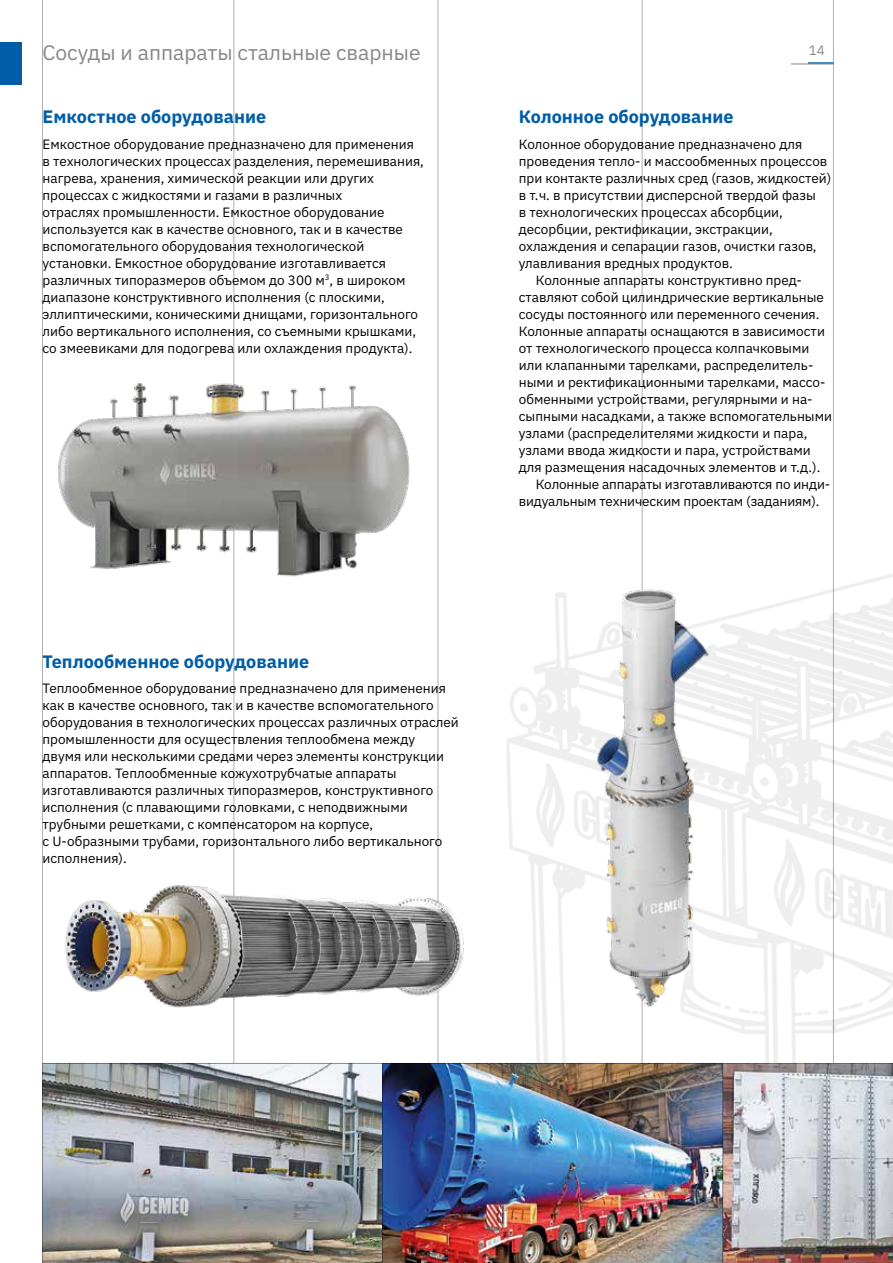
<style>
.page{position:relative;width:893px;height:1263px;background:#fff}
.page>*{position:absolute;margin:0;border:0;box-sizing:border-box;transform-origin:0 0}
.t1{font:21px "IBM Plex Sans";color:#878787}
.t2{font:700 18px "IBM Plex Sans";color:#005da8}
.t3{font:13.5px/17px "IBM Plex Sans";color:#000}
.t4{font:13.5px "IBM Plex Sans";color:#878787}
</style>
<div class="page">
<hr style="left:42px;top:0;width:1px;height:1263px;background:#aeafb2">
<hr style="left:234px;top:0;width:1px;height:1263px;background:#aeafb2">
<hr style="left:438px;top:0;width:1px;height:1263px;background:#aeafb2">
<hr style="left:642px;top:0;width:1px;height:1263px;background:#aeafb2">
<hr style="left:833px;top:0;width:1px;height:1263px;background:#aeafb2">
<img style="left:437px;top:368px;width:456px;height:694px">
<hr style="left:808px;top:62px;width:25px;height:2px;background:#005da8">
<hr style="left:791px;top:64px;width:42px;height:1px;background:#878787">
<svg style="left:0;top:43px;width:21px;height:42px"></svg>
<img style="left:58px;top:353px;width:352px;height:246px">
<img style="left:65px;top:859px;width:418px;height:178px">
<img style="left:527px;top:587px;width:268px;height:442px">
<div style="left:41px;top:1061px;width:344px;height:202px;background:#89b3df;opacity:.2"></div>
<div style="left:381px;top:1062px;width:344px;height:201px;background:#89b3df;opacity:.2"></div>
<div style="left:721px;top:1062px;width:172px;height:201px;background:#89b3df;opacity:.2"></div>
<h1 class="t1" style="left:43px;top:36px;width:380px">Сосуды и аппараты стальные сварные</h1>
<p class="t4" style="left:809px;top:40px;width:18px">14</p>
<h2 class="t2" style="left:43px;top:103px;width:225px">Емкостное оборудование</h2>
<p class="t3" style="left:43px;top:134px;width:383px">Емкостное оборудование предназначено для применения в технологических процессах разделения, перемешивания, нагрева, хранения, химической реакции или других процессах с жидкостями и газами в различных<br>отраслях промышленности. Емкостное оборудование используется как в качестве основного, так и в качестве вспомогательного оборудования технологической установки. Емкостное оборудование изготавливается различных типоразмеров объемом до 300 м<sup>3</sup>, в широком диапазоне конструктивного исполнения (с плоскими, эллиптическими, коническими днищами, горизонтального либо вертикального исполнения, со съемными крышками, со змеевиками для подогрева или охлаждения продукта).</p>
<h2 class="t2" style="left:43px;top:647px;width:268px">Теплообменное оборудование</h2>
<p class="t3" style="left:43px;top:679px;width:418px">Теплообменное оборудование предназначено для применения как в качестве основного, так и в качестве вспомогательного оборудования в технологических процессах различных отраслей промышленности для осуществления теплообмена между<br>двумя или несколькими средами через элементы конструкции аппаратов. Теплообменные кожухотрубчатые аппараты изготавливаются различных типоразмеров, конструктивного исполнения (с плавающими головками, с неподвижными трубными решетками, с компенсатором на корпусе,<br>с U-образными трубами, горизонтального либо вертикального исполнения).</p>
<h2 class="t2" style="left:519px;top:103px;width:216px">Колонное оборудование</h2>
<p class="t3" style="left:519px;top:134px;width:285px">Колонное оборудование предназначено для</p>
<p class="t3" style="left:519px;top:151px;width:310px">проведения тепло- и массообменных процессов</p>
<p class="t3" style="left:519px;top:168px;width:314px">при контакте различных сред (газов, жидкостей)</p>
<p class="t3" style="left:519px;top:185px;width:299px">в т.ч. в присутствии дисперсной твердой фазы</p>
<p class="t3" style="left:519px;top:202px;width:266px">в технологических процессах абсорбции,</p>
<p class="t3" style="left:519px;top:219px;width:255px">десорбции, ректификации, экстракции,</p>
<p class="t3" style="left:519px;top:237px;width:299px">охлаждения и сепарации газов, очистки газов,</p>
<p class="t3" style="left:519px;top:254px;width:215px">улавливания вредных продуктов.</p>
<p class="t3" style="left:536px;top:271px;width:268px">Колонные аппараты конструктивно пред-</p>
<p class="t3" style="left:519px;top:288px;width:307px">ставляют собой цилиндрические вертикальные</p>
<p class="t3" style="left:519px;top:305px;width:302px">сосуды постоянного или переменного сечения.</p>
<p class="t3" style="left:519px;top:322px;width:308px">Колонные аппараты оснащаются в зависимости</p>
<p class="t3" style="left:519px;top:339px;width:292px">от технологического процесса колпачковыми</p>
<p class="t3" style="left:519px;top:356px;width:296px">или клапанными тарелками, распределитель-</p>
<p class="t3" style="left:519px;top:373px;width:308px">ными и ректификационными тарелками, массо-</p>
<p class="t3" style="left:519px;top:390px;width:295px">обменными устройствами, регулярными и на-</p>
<p class="t3" style="left:519px;top:407px;width:315px">сыпными насадками, а также вспомогательными</p>
<p class="t3" style="left:519px;top:424px;width:290px">узлами (распределителями жидкости и пара,</p>
<p class="t3" style="left:519px;top:441px;width:293px">узлами ввода жидкости и пара, устройствами</p>
<p class="t3" style="left:519px;top:458px;width:303px">для размещения насадочных элементов и т.д.).</p>
<p class="t3" style="left:536px;top:475px;width:296px">Колонные аппараты изготавливаются по инди-</p>
<p class="t3" style="left:519px;top:492px;width:302px">видуальным техническим проектам (заданиям).</p>
</div>
